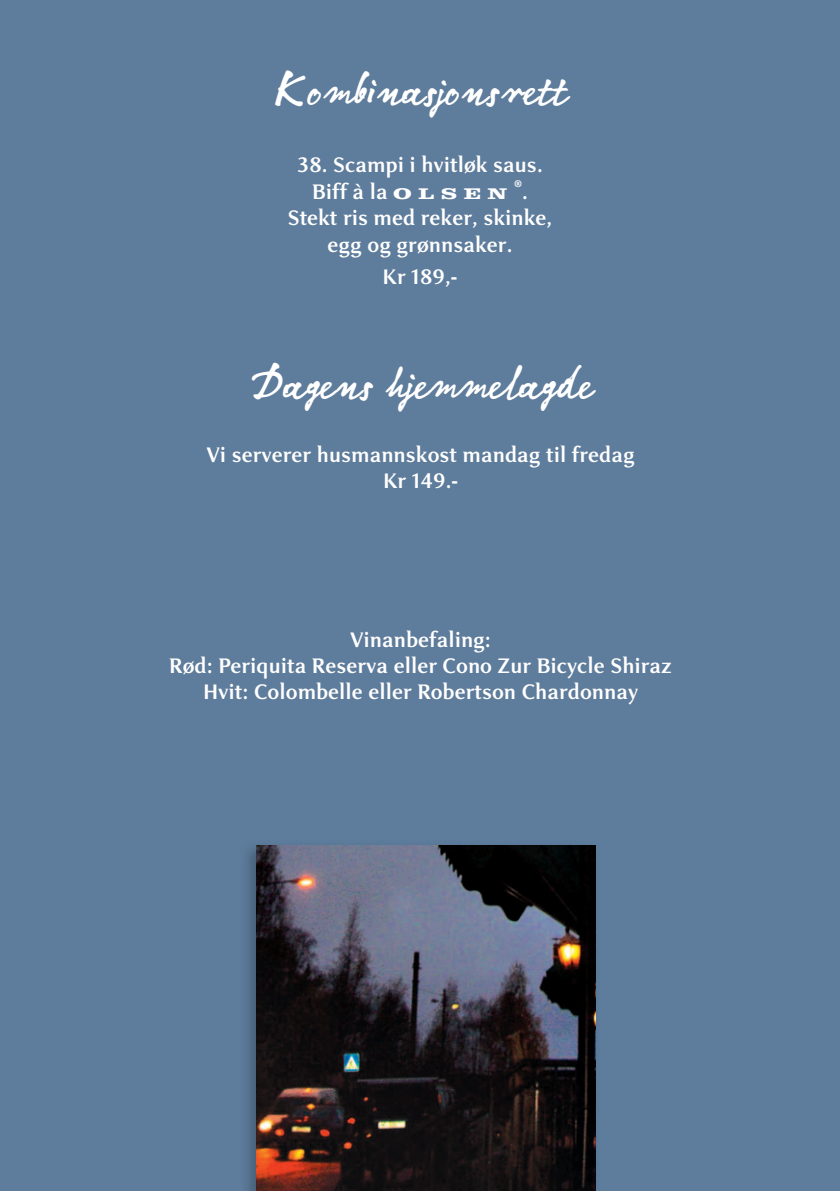
<style>
.page{position:relative;width:840px;height:1191px;background:#fff}
.page>*{position:absolute;margin:0;border:0;box-sizing:border-box;transform-origin:0 0}
.t1{font:46px "Linotype Notec";color:#fff}
.t2{font:700 22px/26.4px "New Age Condensed";color:#fff;text-align:center}
.t3{font:700 10px "Clarendon";color:#fff}
.s1{font-family:"Clarendon";font-size:16px}
</style>
<div class="page">
<div style="left:0;top:0;width:839px;height:1191px;background:#5e7c9b"></div>
<img style="left:248px;top:845px;width:348px;height:346px">
<img style="left:257px;top:845px;width:338px;height:346px">
<h1 class="t1" style="left:273px;top:55px;width:295px">Kombinasjonsrett</h1>
<p class="t2" style="left:312px;top:152px;width:232px;text-align:left;text-indent:-15px">38. Scampi i hvitløk saus.<br>Biff à la <span class="s1">O L S E N</span></p>
<p class="t3" style="left:514px;top:177px;width:9px">®</p>
<p class="t2" style="left:522px;top:178px;width:7px">.</p>
<p class="t2" style="left:287px;top:205px;width:266px">Stekt ris med reker, skinke,</p>
<p class="t2" style="left:327px;top:231px;width:186px">egg og grønnsaker.</p>
<p class="t2" style="left:382px;top:263px;width:76px">Kr 189,-</p>
<h1 class="t1" style="left:248px;top:349px;width:345px">Dagens hjemmelagde</h1>
<p class="t2" style="left:206px;top:441px;width:429px">Vi serverer husmannskost mandag til fredag<br>Kr 149.-</p>
<p class="t2" style="left:169px;top:626px;width:504px">Vinanbefaling:<br>Rød: Periquita Reserva eller Cono Zur Bicycle Shiraz<br>Hvit: Colombelle eller Robertson Chardonnay</p>
</div>
